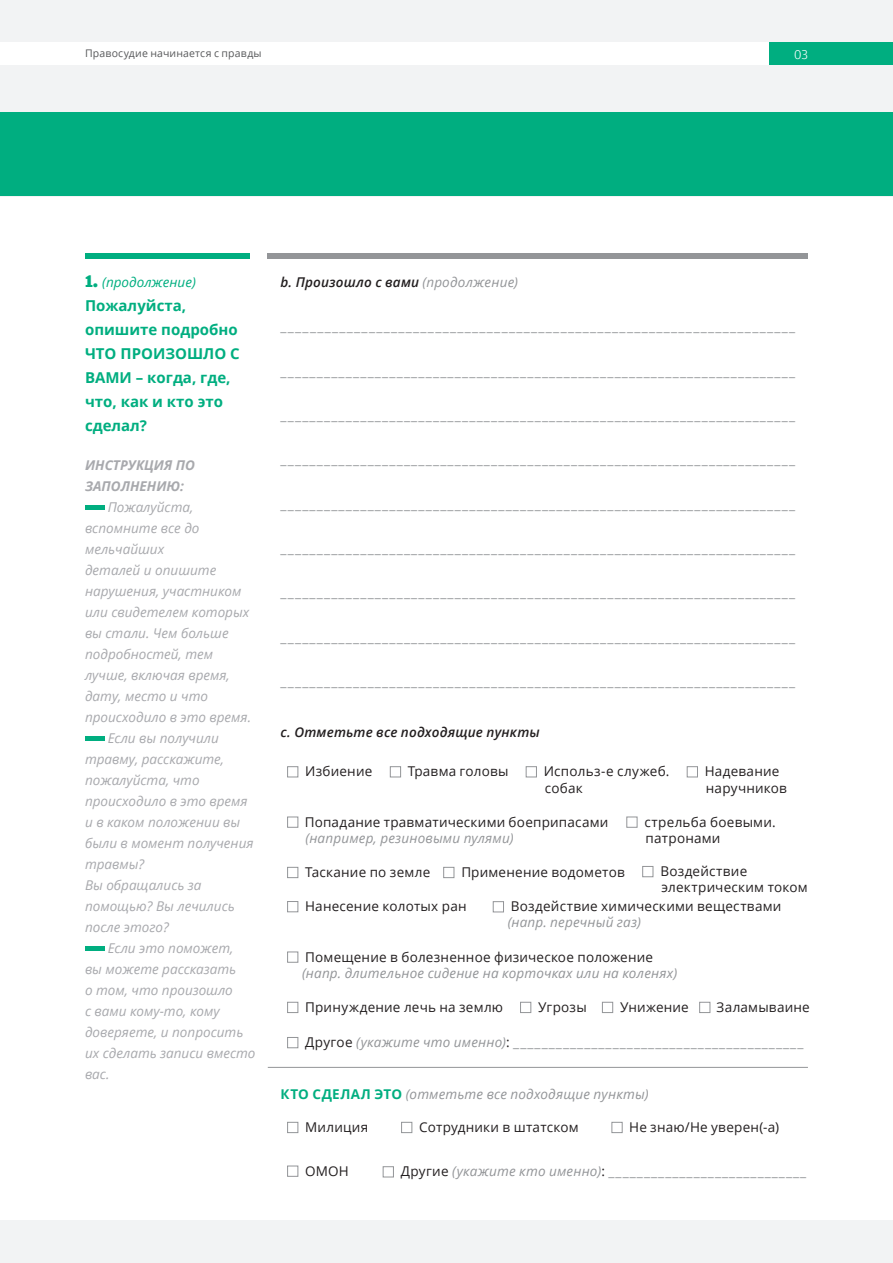
<style>
.page{position:relative;width:893px;height:1263px;background:#fff}
.page>*{position:absolute;margin:0;border:0;box-sizing:border-box;transform-origin:0 0}
.t1{font:700 15px/24px "Open Sans";color:#00ae80}
.Copy_Text_10_14_Left{font:13.5px "Open Sans";letter-spacing:.02em;color:#939598}
.t2{font:italic 13.5px/21px "Open Sans";color:#a8a9ad}
.Copy_Text_10_14_Left-2{font:13.5px "Open Sans";letter-spacing:.015em;color:#231f20}
.Copy_Text_10_14_Left-3{font:italic 13.5px "Open Sans";letter-spacing:.015em;color:#939598}
.Copy_Text_10_14_Left-4{font:italic 600 13.5px "Open Sans";letter-spacing:.01em;color:#231f20}
.t3{font:italic 700 13.5px/21px "Open Sans";color:#a8a9ad}
.t4{font:italic 13.5px "Open Sans";color:#00ae80}
.t5{font:300 13.5px "Amplitude";color:#fff}
.t6{font:10.5px "Open Sans";letter-spacing:.015em;color:#57585a}
.s1{font-family:"Amplitude";font-weight:900;font-style:normal;font-size:18px}
.s2{font-weight:400;color:#939598}
.s3{color:#231f20}
.s4{font-style:italic}
.s5{font-weight:700;font-style:normal;color:#00ae80}
</style>
<div class="page">
<div style="left:0;top:0;width:893px;height:196px;background:#f2f3f4"></div>
<div style="left:0;top:1220px;width:893px;height:43px;background:#f2f3f4"></div>
<div style="left:769px;top:43px;width:124px;height:22px;background:#00ae80"></div>
<div style="left:0;top:43px;width:769px;height:22px;background:#fff"></div>
<hr style="left:0;top:0;width:1px;height:196px;background:#f2f3f4">
<div style="left:0;top:113px;width:893px;height:83px;background:#00ae80"></div>
<div style="left:85px;top:253px;width:165px;height:6px;background:#00ae80"></div>
<div style="left:268px;top:253px;width:540px;height:6px;background:#939598"></div>
<hr style="left:268px;top:1067px;width:540px;height:1px;background:#939598">
<div style="left:287px;top:1122px;width:11px;height:11px;border:1px solid #939598"></div>
<div style="left:287px;top:1165px;width:11px;height:12px;border:1px solid #939598"></div>
<div style="left:401px;top:1122px;width:11px;height:11px;border:1px solid #939598"></div>
<div style="left:611px;top:1122px;width:12px;height:11px;border:1px solid #939598"></div>
<div style="left:383px;top:1166px;width:11px;height:11px;border:1px solid #939598"></div>
<div style="left:287px;top:951px;width:11px;height:12px;border:1px solid #939598"></div>
<div style="left:287px;top:867px;width:11px;height:11px;border:1px solid #939598"></div>
<div style="left:443px;top:867px;width:11px;height:11px;border:1px solid #939598"></div>
<div style="left:699px;top:1002px;width:11px;height:11px;border:1px solid #939598"></div>
<div style="left:287px;top:766px;width:11px;height:11px;border:1px solid #939598"></div>
<div style="left:390px;top:766px;width:11px;height:11px;border:1px solid #939598"></div>
<div style="left:526px;top:766px;width:11px;height:11px;border:1px solid #939598"></div>
<div style="left:687px;top:766px;width:11px;height:11px;border:1px solid #939598"></div>
<div style="left:642px;top:866px;width:11px;height:11px;border:1px solid #939598"></div>
<div style="left:287px;top:817px;width:11px;height:11px;border:1px solid #939598"></div>
<div style="left:493px;top:901px;width:11px;height:11px;border:1px solid #939598"></div>
<div style="left:287px;top:901px;width:11px;height:11px;border:1px solid #939598"></div>
<div style="left:602px;top:1002px;width:11px;height:11px;border:1px solid #939598"></div>
<div style="left:520px;top:1002px;width:11px;height:11px;border:1px solid #939598"></div>
<div style="left:287px;top:1002px;width:11px;height:11px;border:1px solid #939598"></div>
<div style="left:287px;top:1037px;width:11px;height:11px;border:1px solid #939598"></div>
<div style="left:85px;top:505px;width:19px;height:5px;background:#00ae80"></div>
<div style="left:85px;top:736px;width:19px;height:5px;background:#00ae80"></div>
<div style="left:85px;top:946px;width:19px;height:5px;background:#00ae80"></div>
<div style="left:626px;top:817px;width:11px;height:11px;border:1px solid #939598"></div>
<p class="t6" style="left:85px;top:46px;width:178px">Правосудие начинается с правды</p>
<p class="t5" style="left:794px;top:46px;width:15px">03</p>
<p class="t4" style="left:85px;top:272px;width:112px"><span class="s1">1.</span> (продолжение)</p>
<p class="t1" style="left:85px;top:293px;width:156px">Пожалуйста, опишите подробно<br>ЧТО ПРОИЗОШЛО С<br>ВАМИ – когда, где, что, как и кто это сделал?</p>
<p class="t3" style="left:85px;top:454px;width:112px">ИНСТРУКЦИЯ ПО<br>ЗАПОЛНЕНИЮ:</p>
<p class="t2" style="left:85px;top:496px;width:116px;text-indent:23px">Пожалуйста, вспомните все до мельчайших</p>
<p class="t2" style="left:85px;top:559px;width:168px">деталей и опишите нарушения, участником или свидетелем которых вы стали. Чем больше подробностей, тем лучше, включая время, дату, место и что происходило в это время.</p>
<p class="t2" style="left:85px;top:727px;width:170px;text-indent:23px">Если вы получили травму, расскажите, пожалуйста, что происходило в это время и в каком положении вы были в момент получения травмы?</p>
<p class="t2" style="left:85px;top:874px;width:151px">Вы обращались за помощью? Вы лечились после этого?</p>
<p class="t2" style="left:85px;top:937px;width:172px;text-indent:23px">Если это поможет,<br>вы можете рассказать<br>о том, что произошло<br>с вами кому-то, кому доверяете, и попросить их сделать записи вместо вас.</p>
<p class="Copy_Text_10_14_Left-4" style="left:281px;top:273px;width:239px">b. Произошло с вами <span class="s2">(продолжение)</span></p>
<p class="Copy_Text_10_14_Left" style="left:281px;top:317px;width:516px">______________________________________________________________________</p>
<p class="Copy_Text_10_14_Left" style="left:281px;top:361px;width:516px">_______________________________________________________________________</p>
<p class="Copy_Text_10_14_Left" style="left:281px;top:406px;width:516px">_______________________________________________________________________</p>
<p class="Copy_Text_10_14_Left" style="left:281px;top:450px;width:516px">_______________________________________________________________________</p>
<p class="Copy_Text_10_14_Left" style="left:281px;top:494px;width:516px">_______________________________________________________________________</p>
<p class="Copy_Text_10_14_Left" style="left:281px;top:539px;width:516px">_______________________________________________________________________</p>
<p class="Copy_Text_10_14_Left" style="left:281px;top:583px;width:516px">_______________________________________________________________________</p>
<p class="Copy_Text_10_14_Left" style="left:281px;top:628px;width:516px">_______________________________________________________________________</p>
<p class="Copy_Text_10_14_Left" style="left:281px;top:672px;width:516px">_______________________________________________________________________</p>
<p class="Copy_Text_10_14_Left-4" style="left:281px;top:723px;width:261px">c. Отметьте все подходящие пункты</p>
<p class="Copy_Text_10_14_Left-2" style="left:305px;top:762px;width:69px">Избиение</p>
<p class="Copy_Text_10_14_Left-2" style="left:408px;top:762px;width:102px">Травма головы</p>
<p class="Copy_Text_10_14_Left-2" style="left:544px;top:762px;width:127px">Использ-е служеб.</p>
<p class="Copy_Text_10_14_Left-2" style="left:545px;top:778px;width:39px">собак</p>
<p class="Copy_Text_10_14_Left-2" style="left:705px;top:762px;width:76px">Надевание</p>
<p class="Copy_Text_10_14_Left-2" style="left:706px;top:778px;width:82px">наручников</p>
<p class="Copy_Text_10_14_Left-2" style="left:305px;top:812px;width:305px">Попадание травматическими боеприпасами</p>
<p class="Copy_Text_10_14_Left-3" style="left:306px;top:829px;width:209px">(например, резиновыми пулями)</p>
<p class="Copy_Text_10_14_Left-2" style="left:305px;top:863px;width:127px">Таскание по земле</p>
<p class="Copy_Text_10_14_Left-2" style="left:461px;top:863px;width:165px">Применение водометов</p>
<p class="Copy_Text_10_14_Left-2" style="left:644px;top:812px;width:133px">стрельба боевыми.</p>
<p class="Copy_Text_10_14_Left-2" style="left:646px;top:829px;width:76px">патронами</p>
<p class="Copy_Text_10_14_Left-2" style="left:660px;top:862px;width:88px">Воздействие</p>
<p class="Copy_Text_10_14_Left-2" style="left:661px;top:878px;width:148px">электрическим током</p>
<p class="Copy_Text_10_14_Left-2" style="left:305px;top:897px;width:163px">Нанесение колотых ран</p>
<p class="Copy_Text_10_14_Left-2" style="left:511px;top:897px;width:272px">Воздействие химическими веществами</p>
<p class="Copy_Text_10_14_Left-3" style="left:508px;top:913px;width:135px">(напр. перечный газ)</p>
<p class="Copy_Text_10_14_Left-2" style="left:305px;top:947px;width:349px">Помещение в болезненное физическое положение</p>
<p class="Copy_Text_10_14_Left-3" style="left:302px;top:964px;width:377px">(напр. длительное сидение на корточках или на коленях)</p>
<p class="Copy_Text_10_14_Left-2" style="left:717px;top:998px;width:95px">Заламываине</p>
<p class="Copy_Text_10_14_Left-2" style="left:305px;top:998px;width:199px">Принуждение лечь на землю</p>
<p class="Copy_Text_10_14_Left-2" style="left:538px;top:998px;width:50px">Угрозы</p>
<p class="Copy_Text_10_14_Left-2" style="left:620px;top:998px;width:70px">Унижение</p>
<p class="Copy_Text_10_14_Left" style="left:305px;top:1033px;width:500px"><span class="s3">Другое</span> <span class="s4">(укажите что именно)</span><span class="s3">:</span> _________________________________________</p>
<p class="Copy_Text_10_14_Left-3" style="left:281px;top:1085px;width:370px"><span class="s5">КТО СДЕЛАЛ ЭТО</span> (отметьте все подходящие пункты)</p>
<p class="Copy_Text_10_14_Left-2" style="left:305px;top:1118px;width:64px">Милиция</p>
<p class="Copy_Text_10_14_Left-2" style="left:305px;top:1161px;width:45px">ОМОН</p>
<p class="Copy_Text_10_14_Left-2" style="left:419px;top:1118px;width:161px">Сотрудники в штатском</p>
<p class="Copy_Text_10_14_Left-2" style="left:629px;top:1118px;width:151px">Не знаю/Не уверен(-а)</p>
<p class="Copy_Text_10_14_Left" style="left:401px;top:1162px;width:407px"><span class="s3">Другие</span> <span class="s4">(укажите кто именно)</span><span class="s3">:</span> ____________________________</p>
</div>
